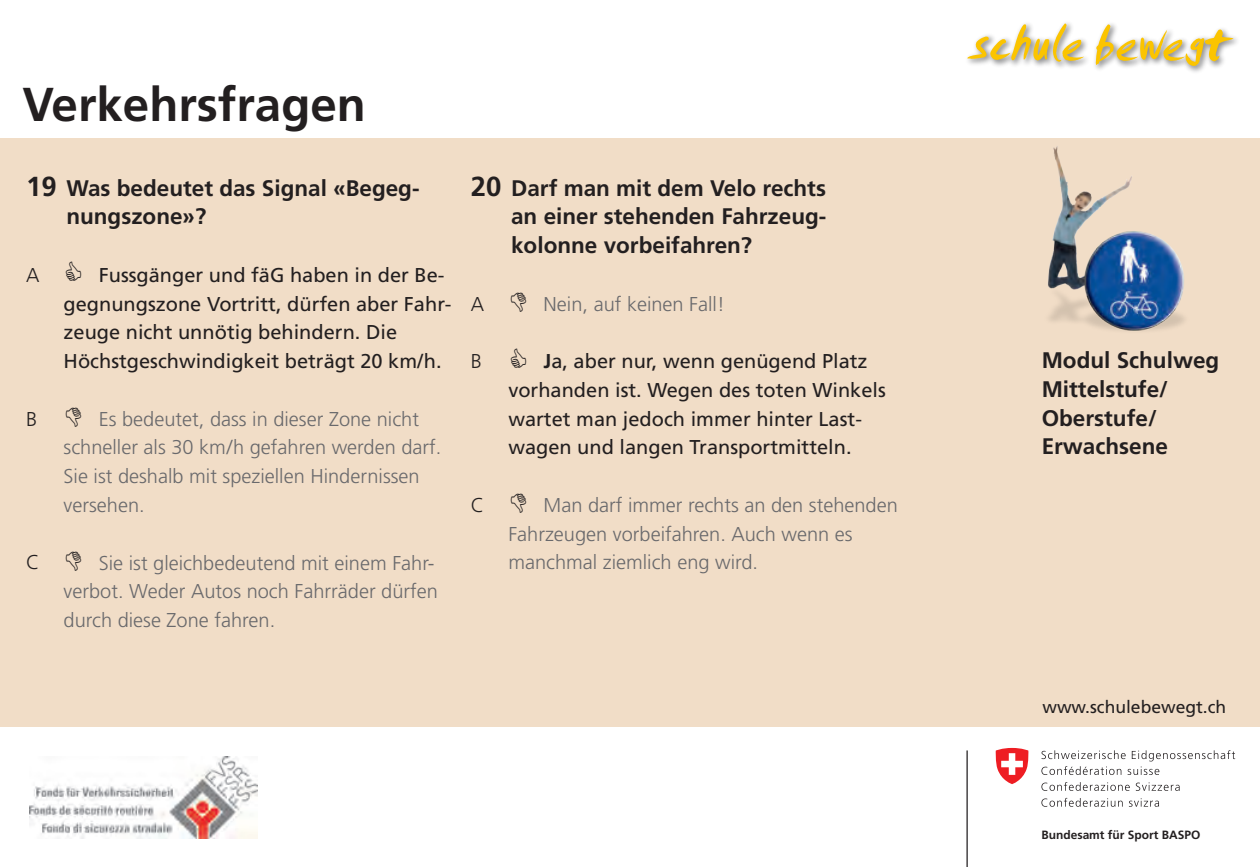
<style>
.page{position:relative;width:1260px;height:867px;background:#fff}
.page>*{position:absolute;margin:0;border:0;box-sizing:border-box;transform-origin:0 0}
.t1{font:700 47.5px "Frutiger LT";color:#231f20}
.t2{font:700 22.5px/28.8px "Frutiger LT";color:#231f20}
.t3{font:300 20px/28.8px "Frutiger LT";color:#69696c}
.t4{font:20px/28.8px "Frutiger LT";color:#231f20}
.t5{font:300 20px "Frutiger LT";color:#231f20}
.t6{font:17.5px "Frutiger LT";color:#231f20}
.t7{font:700 12px "Frutiger LT";color:#231f20}
.s1{font-size:27.5px}
.s2{font-weight:700}
</style>
<div class="page">
<div style="left:0;top:138px;width:1259px;height:589px;background:#f1ddc7"></div>
<img style="left:984px;top:62px;width:21px;height:5px">
<img style="left:1027px;top:62px;width:20px;height:5px">
<img style="left:1047px;top:23px;width:23px;height:43px">
<img style="left:1056px;top:39px;width:31px;height:29px">
<svg style="left:967px;top:24px;width:116px;height:38px"></svg>
<img style="left:1179px;top:66px;width:20px;height:6px">
<img style="left:1199px;top:37px;width:38px;height:34px">
<svg style="left:1095px;top:24px;width:138px;height:42px"></svg>
<hr style="left:966px;top:750px;width:1px;height:116px;background:#231f20">
<svg style="left:1041px;top:750px;width:193px;height:25px"></svg>
<svg style="left:1041px;top:782px;width:88px;height:8px"></svg>
<svg style="left:1135px;top:782px;width:44px;height:8px"></svg>
<svg style="left:1041px;top:797px;width:81px;height:9px"></svg>
<svg style="left:1129px;top:798px;width:29px;height:8px"></svg>
<svg style="left:995px;top:747px;width:33px;height:37px"></svg>
<img style="left:1048px;top:146px;width:137px;height:185px">
<img style="left:30px;top:756px;width:228px;height:82px">
<h1 class="t1" style="left:22px;top:76px;width:345px">Verkehrsfragen</h1>
<p class="t2" style="left:66px;top:173px;width:355px;text-indent:-40px"><span class="s1">19</span> Was bedeutet das Signal «Begeg&shy;nungszone»?</p>
<p class="t5" style="left:26px;top:263px;width:15px">A</p>
<p class="t4" style="left:64px;top:260px;width:389px;text-indent:35px">Fussgänger und fäG haben in der Be&shy;gegnungszone Vortritt, dürfen aber Fahr&shy;zeuge nicht unnötig behindern. Die Höchstgeschwindigkeit beträgt 20 km/h.</p>
<p class="t5" style="left:26px;top:407px;width:13px">B</p>
<p class="t3" style="left:64px;top:404px;width:379px;text-indent:35px">Es bedeutet, dass in dieser Zone nicht schneller als 30 km/h gefahren werden darf.<br>Sie ist deshalb mit speziellen Hindernissen versehen.</p>
<p class="t5" style="left:26px;top:551px;width:15px">C</p>
<p class="t3" style="left:64px;top:548px;width:376px;text-indent:35px">Sie ist gleichbedeutend mit einem Fahr&shy;verbot. Weder Autos noch Fahrräder dürfen durch diese Zone fahren.</p>
<p class="t2" style="left:511px;top:173px;width:317px;text-align:justify;text-indent:-40px"><span class="s1">20</span> Darf man mit dem Velo rechts an einer stehenden Fahrzeug&shy;kolonne vorbeifahren?</p>
<p class="t5" style="left:471px;top:292px;width:15px">A</p>
<p class="t3" style="left:543px;top:289px;width:183px">Nein, auf keinen Fall!</p>
<p class="t5" style="left:471px;top:350px;width:13px">B</p>
<p class="t4" style="left:508px;top:347px;width:379px;text-indent:35px"><span class="s2">J</span>a, aber nur, wenn genügend Platz vorhanden ist. Wegen des toten Winkels wartet man jedoch immer hinter Last&shy;wagen und langen Transportmitteln.</p>
<p class="t5" style="left:471px;top:493px;width:15px">C</p>
<p class="t3" style="left:508px;top:491px;width:391px;text-indent:35px">Man darf immer rechts an den stehenden<br>Fahrzeugen vorbeifahren. Auch wenn es manchmal ziemlich eng wird.</p>
<p class="t2" style="left:1041px;top:346px;width:179px">Modul Schulweg<br>Mittelstufe/<br>Oberstufe/<br>Erwachsene</p>
<p class="t6" style="left:1042px;top:696px;width:185px">www.schulebewegt.ch</p>
<p class="t7" style="left:1041px;top:827px;width:160px">Bundesamt für Sport BASPO</p>
</div>
